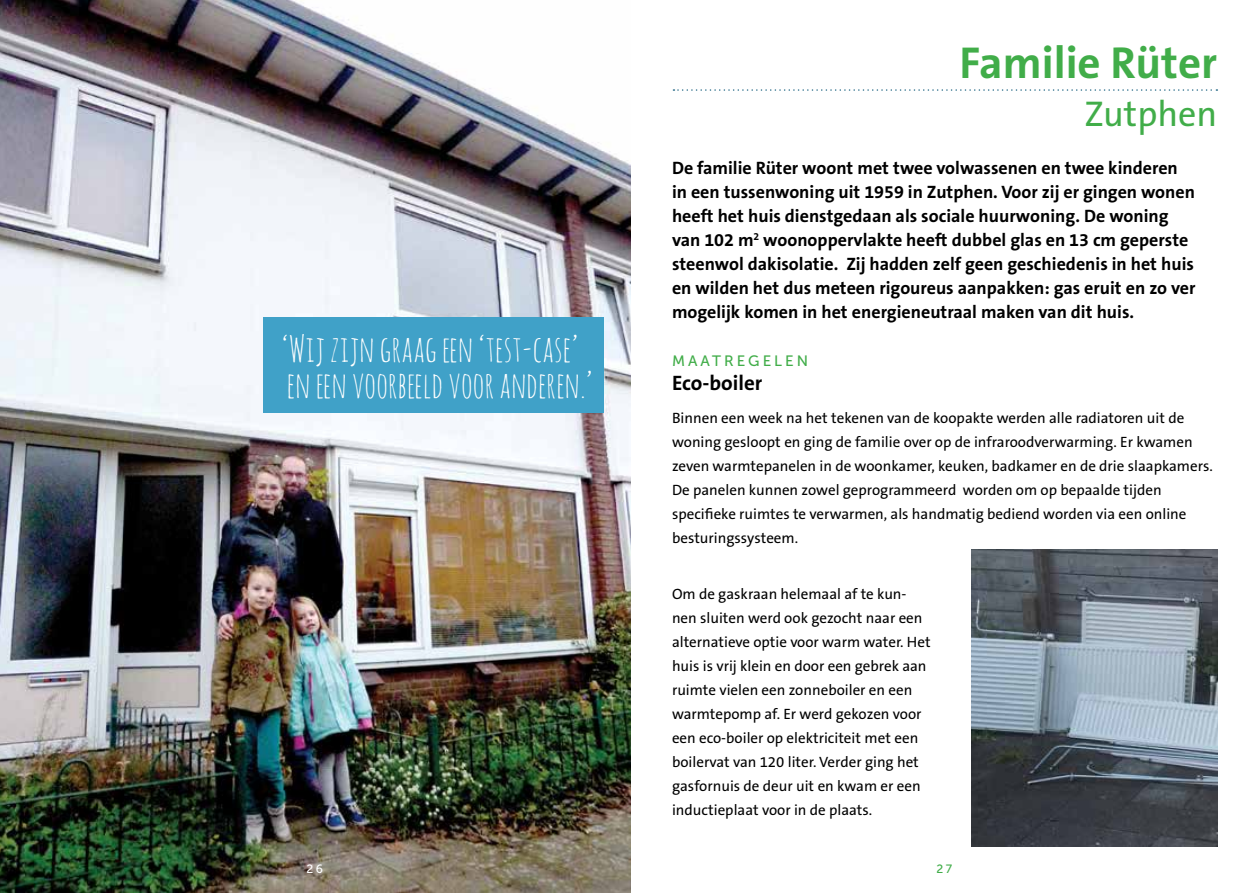
<style>
.page{position:relative;width:1259px;height:893px;background:#fff}
.page>*{position:absolute;margin:0;border:0;box-sizing:border-box;transform-origin:0 0}
.t1{font:700 45px "The Sans B7";color:#41ad49}
.t2{font:36px/36px "Amatic SC";color:#fff}
.t3{font:36px "The Sans B5 Plain";color:#41ad49}
.t4{font:700 21px "The Sans B7";color:#000}
.t5{font:700 18px/24px "The Sans B7";color:#000}
.t6{font:15px/24px "The Sans B5 Plain";color:#000}
.t7{font:15px "Museo Sans 500";letter-spacing:.2em;color:#41ad49}
.t8{font:12px "Museo Sans 500";color:#41ad49}
.t9{font:12px "Museo Sans 500";color:#fff}
</style>
<div class="page">
<img style="left:0;top:0;width:630px;height:893px">
<svg style="left:673px;top:89px;width:544px;height:2px"></svg>
<div style="left:264px;top:318px;width:340px;height:95px;background:#40a1c8"></div>
<img style="left:971px;top:550px;width:246px;height:296px">
<h2 class="t2" style="left:282px;top:330px;width:313px">‘Wij zijn graag een ‘test-case’ en een voorbeeld voor anderen.’</h2>
<p class="t9" style="left:306px;top:863px;width:18px">26</p>
<h1 class="t1" style="left:959px;top:39px;width:259px">Familie Rüter</h1>
<h2 class="t3" style="left:1084px;top:95px;width:134px">Zutphen</h2>
<p class="t5" style="left:672px;top:157px;width:525px">De familie Rüter woont met twee volwassenen en twee kinderen in een tussenwoning uit 1959 in Zutphen. Voor zij er gingen wonen heeft het huis dienstgedaan als sociale huurwoning. De woning van 102 m<sup>2</sup> woonoppervlakte heeft dubbel glas en 13 cm geperste steenwol dakisolatie. Zij hadden zelf geen geschiedenis in het huis en wilden het dus meteen rigoureus aanpakken: gas eruit en zo ver mogelijk komen in het energieneutraal maken van dit huis.</p>
<p class="t7" style="left:672px;top:353px;width:138px">MAATREGELEN</p>
<h3 class="t4" style="left:672px;top:372px;width:92px">Eco-boiler</h3>
<p class="t6" style="left:672px;top:406px;width:542px">Binnen een week na het tekenen van de koopakte werden alle radiatoren uit de woning gesloopt en ging de familie over op de infraroodverwarming. Er kwamen zeven warmtepanelen in de woonkamer, keuken, badkamer en de drie slaapkamers.<br>De panelen kunnen zowel geprogrammeerd worden om op bepaalde tijden specifieke ruimtes te verwarmen, als handmatig bediend worden via een online besturingssysteem.</p>
<p class="t6" style="left:672px;top:582px;width:260px">Om de gaskraan helemaal af te kun&shy;nen sluiten werd ook gezocht naar een alternatieve optie voor warm water. Het huis is vrij klein en door een gebrek aan ruimte vielen een zonneboiler en een warmtepomp af. Er werd gekozen voor een eco-boiler op elektriciteit met een boilervat van 120 liter. Verder ging het gasfornuis de deur uit en kwam er een inductieplaat voor in de plaats.</p>
<p class="t8" style="left:936px;top:862px;width:17px">27</p>
</div>
